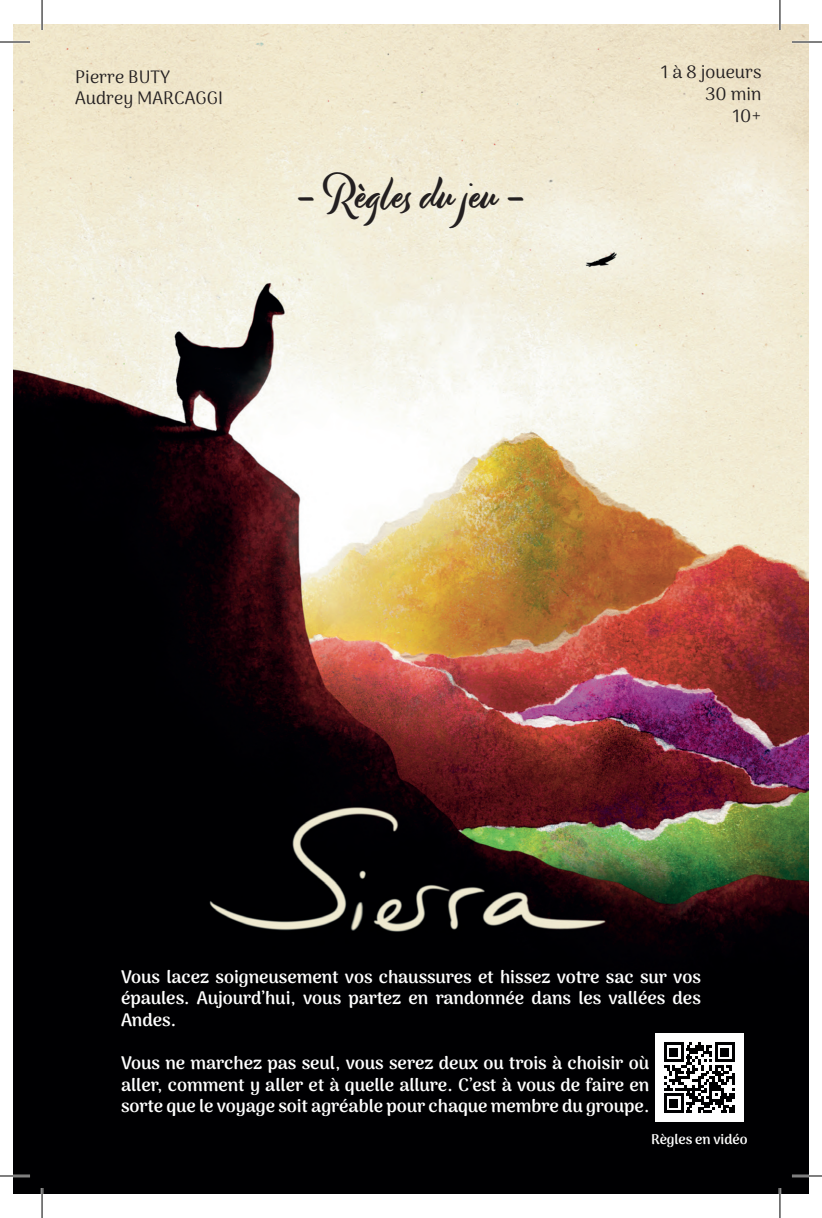
<style>
.page{position:relative;width:822px;height:1218px;background:#fff}
.page>*{position:absolute;margin:0;border:0;box-sizing:border-box;transform-origin:0 0}
.t1{font:44px "Modish";color:#231f20}
.t2{font:600 18px/21.6px "Arima Koshi";color:#fff;text-align:justify}
.t3{font:18px/21.6px "Arima Koshi";color:#231f20}
.t4{font:600 14px "Arima Koshi";color:#fff}
</style>
<div class="page">
<img style="left:14px;top:25px;width:793px;height:1168px">
<div style="left:654px;top:1033px;width:89px;height:89px;background:#fff"></div>
<svg style="left:664px;top:1042px;width:70px;height:71px"></svg>
<hr style="left:663px;top:1110px;width:20px;height:3px;background:#000001">
<div style="left:669px;top:1099px;width:8px;height:8px;background:#000001"></div>
<hr style="left:0;top:41px;width:30px;height:2px;background:#fff">
<hr style="left:791px;top:41px;width:30px;height:2px;background:#fff">
<hr style="left:0;top:1175px;width:30px;height:2px;background:#fff">
<hr style="left:791px;top:1175px;width:30px;height:2px;background:#fff">
<hr style="left:41px;top:0;width:2px;height:30px;background:#fff">
<hr style="left:41px;top:1188px;width:2px;height:30px;background:#fff">
<hr style="left:778px;top:0;width:2px;height:30px;background:#fff">
<hr style="left:778px;top:1188px;width:2px;height:30px;background:#fff">
<hr style="left:0;top:42px;width:30px;height:1px;background:#000">
<hr style="left:791px;top:42px;width:30px;height:1px;background:#000">
<hr style="left:0;top:1176px;width:30px;height:1px;background:#000">
<hr style="left:791px;top:1176px;width:30px;height:1px;background:#000">
<hr style="left:42px;top:0;width:1px;height:30px;background:#000">
<hr style="left:42px;top:1188px;width:1px;height:30px;background:#000">
<hr style="left:779px;top:0;width:1px;height:30px;background:#000">
<hr style="left:779px;top:1188px;width:1px;height:30px;background:#000">
<p class="t3" style="left:75px;top:66px;width:149px">Pierre BUTY<br>Audrey MARCAGGI</p>
<p class="t3" style="left:660px;top:61px;width:102px;text-align:right">1 à 8 joueurs<br>30 min<br>10+</p>
<h1 class="t1" style="left:297px;top:166px;width:229px">- Règles du jeu -</h1>
<p class="t2" style="left:121px;top:966px;width:581px">Vous lacez soigneusement vos chaussures et hissez votre sac sur vos épaules. Aujourd’hui, vous partez en randonnée dans les vallées des Andes.</p>
<p class="t2" style="left:121px;top:1052px;width:529px">Vous ne marchez pas seul, vous serez deux ou trois à choisir où aller, comment y aller et à quelle allure. C’est à vous de faire en sorte que le voyage soit agréable pour chaque membre du groupe.</p>
<p class="t4" style="left:650px;top:1131px;width:98px">Règles en vidéo</p>
</div>
